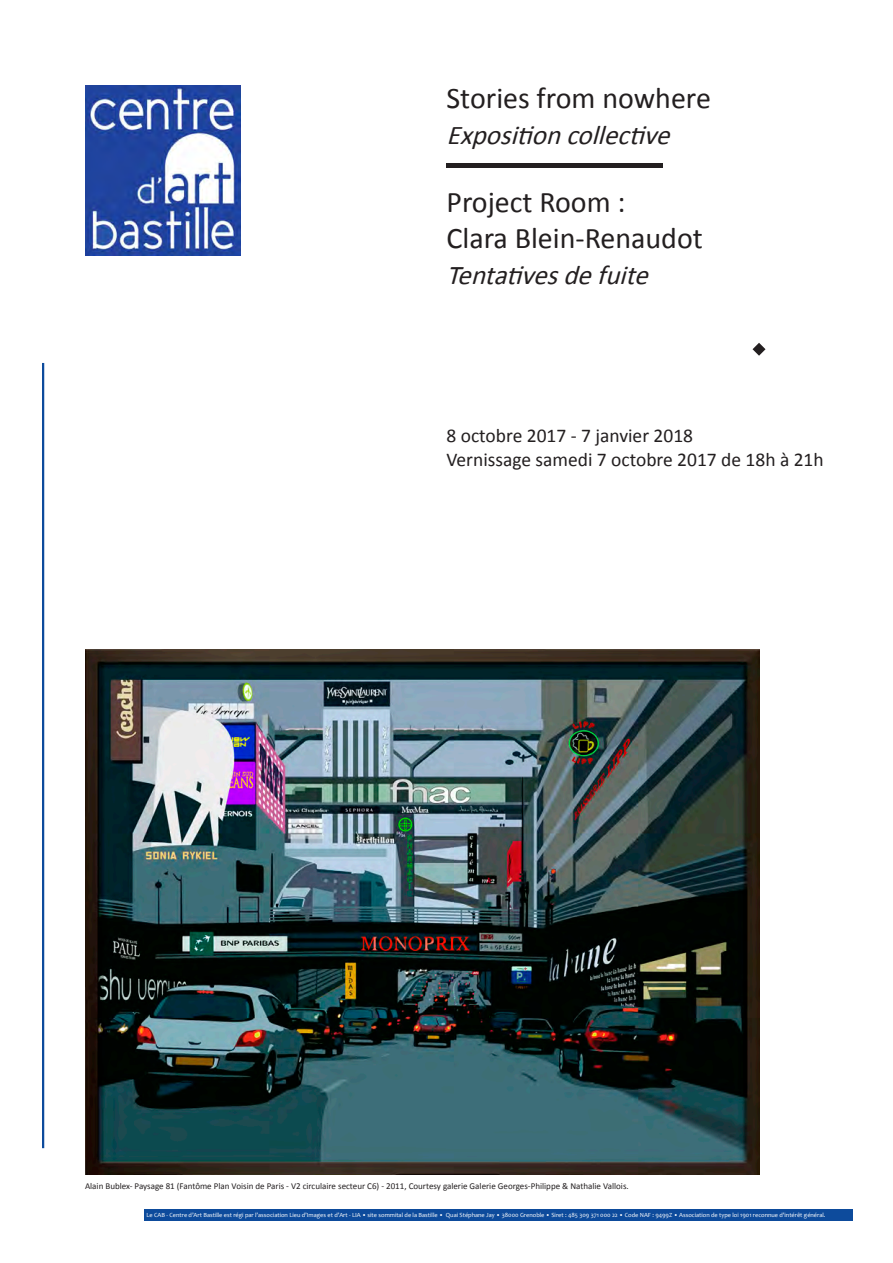
<style>
.page{position:relative;width:893px;height:1263px;background:#fff}
.page>*{position:absolute;margin:0;border:0;box-sizing:border-box;transform-origin:0 0}
.t1{font:30px/36px "Calibri";color:#231f20}
.t2{font:italic 27px "Calibri";color:#231f20}
.t3{font:19.5px "Calibri";color:#231f20}
.t4{font:9px "Calibri";color:#231f20}
.t5{font:6.3px "Candara";color:#fff}
</style>
<div class="page">
<img style="left:85px;top:649px;width:674px;height:526px">
<img style="left:85px;top:85px;width:155px;height:170px">
<hr style="left:42px;top:363px;width:2px;height:785px;background:#0d4b9c">
<hr style="left:446px;top:164px;width:217px;height:4px;background:#231f20">
<svg style="left:752px;top:343px;width:13px;height:13px"></svg>
<div style="left:144px;top:1209px;width:709px;height:12px;background:#0d4b9c"></div>
<p class="t1" style="left:446px;top:78px;width:266px">Stories from nowhere</p>
<p class="t2" style="left:446px;top:118px;width:232px">Expositioncollective</p>
<p class="t1" style="left:446px;top:183px;width:258px">Project Room :<br>Clara Blein-Renaudot</p>
<p class="t2" style="left:446px;top:258px;width:211px">Tentativesdefuite</p>
<p class="t3" style="left:446px;top:424px;width:248px">8 octobre 2017 - 7 janvier 2018</p>
<p class="t3" style="left:446px;top:447px;width:379px">Vernissage samedi 7 octobre 2017 de 18h à 21h</p>
<p class="t4" style="left:85px;top:1180px;width:545px">Alain Bublex- Paysage 81 (Fantôme Plan Voisin de Paris - V2 circulaire secteur C6) - 2011, Courtesy galerie Galerie Georges-Philippe &amp; Nathalie Vallois.</p>
<p class="t5" style="left:146px;top:1211px;width:681px">Le CAB - Centre d’Art Bastille est régi par l’association Lieu d’Images et d’Art - LIA • site sommital de la Bastille • Quai Stéphane Jay • 38000 Grenoble • Siret : 485 309 371 000 22 • Code NAF : 9499Z • Association de type loi 1901 reconnue d’intérêt général.</p>
</div>
